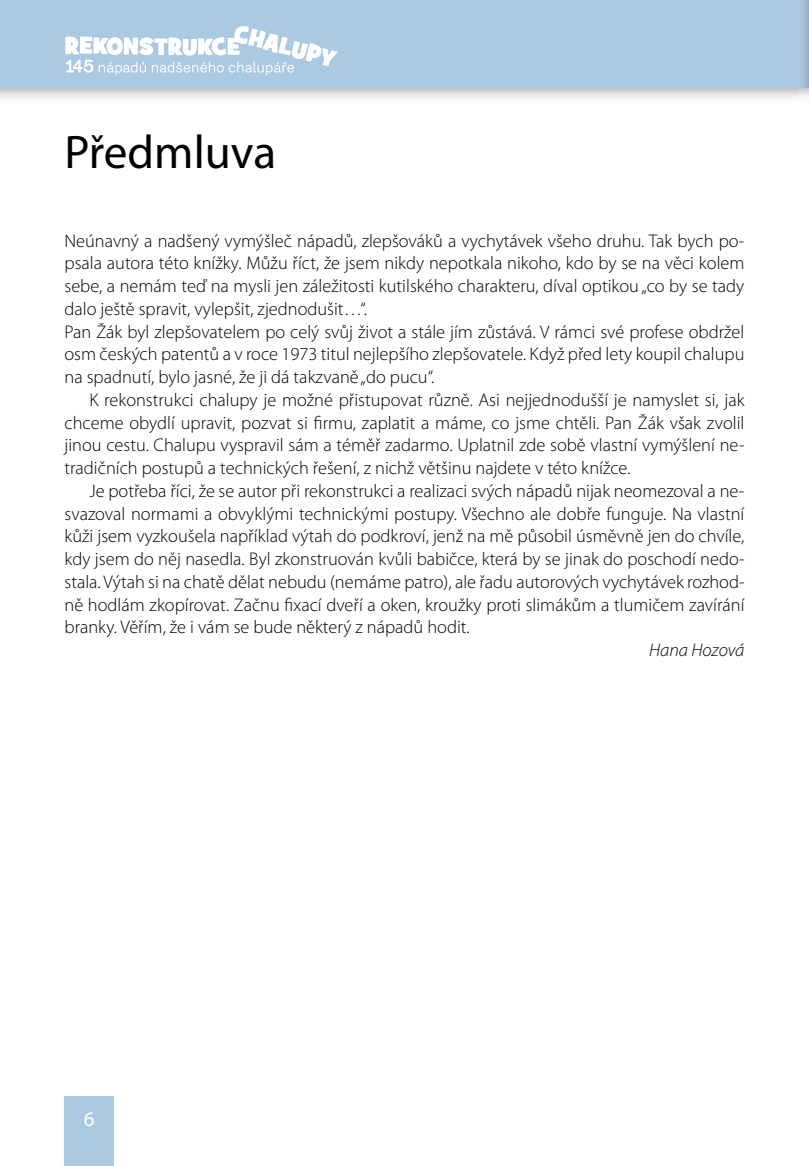
<style>
.page{position:relative;width:809px;height:1166px;background:#fff}
.page>*{position:absolute;margin:0;border:0;box-sizing:border-box;transform-origin:0 0}
.t1{font:47.25px "Myriad Pro";color:#000}
.t2{font:21px "Myriad Pro";color:#fff}
.t3{font:300 18.38px/22.8px "Myriad Pro";color:#000;text-align:justify}
.t4{font:italic 300 18.38px "Myriad Pro";letter-spacing:-.005em;color:#000}
</style>
<div class="page">
<div style="left:64px;top:1096px;width:50px;height:70px;background:#acc9e2"></div>
<div style="left:0;top:0;width:809px;height:87px;background:#acc9e2"></div>
<hr style="left:808px;top:0;width:1px;height:87px;background:#acc9e2">
<svg style="left:65px;top:26px;width:272px;height:49px"></svg>
<h1 class="t1" style="left:64px;top:123px;width:213px">Předmluva</h1>
<p class="t3" style="left:64px;top:229px;width:681px;text-align:left">Neúnavný a nadšený vymýšleč nápadů, zlepšováků a vychytávek všeho druhu. Tak bych po&shy;psala autora této knížky. Můžu říct, že jsem nikdy nepotkala nikoho, kdo by se na věci kolem sebe, a nemám teď na mysli jen záležitosti kutilského charakteru, díval optikou „co by se tady dalo ještě spravit, vylepšit, zjednodušit…“.<br>Pan Žák byl zlepšovatelem po celý svůj život a stále jím zůstává. V rámci své profese obdržel osm českých patentů a v roce 1973 titul nejlepšího zlepšovatele. Když před lety koupil chalupu na spadnutí, bylo jasné, že ji dá takzvaně „do pucu“.</p>
<p class="t3" style="left:64px;top:388px;width:681px;text-indent:25px">K rekonstrukci chalupy je možné přistupovat různě. Asi nejjednodušší je namyslet si, jak chceme obydlí upravit, pozvat si rmu, zaplatit a máme, co jsme chtěli. Pan Žák však zvolil jinou cestu. Chalupu vyspravil sám a téměř zadarmo. Uplatnil zde sobě vlastní vymýšlení ne&shy;tradičních postupů a technických řešení, z nichž většinu najdete v této knížce.</p>
<p class="t3" style="left:64px;top:479px;width:681px;text-indent:25px">Je potřeba říci, že se autor při rekonstrukci a realizaci svých nápadů nijak neomezoval a ne&shy;svazoval normami a obvyklými technickými postupy. Všechno ale dobře funguje. Na vlastní kůži jsem vyzkoušela například výtah do podkroví, jenž na mě působil úsměvně jen do chvíle, kdy jsem do něj nasedla. Byl zkonstruován kvůli babičce, která by se jinak do poschodí nedo&shy;stala. Výtah si na chatě dělat nebudu (nemáme patro), ale řadu autorových vychytávek rozhod&shy;ně hodlám zkopírovat. Začnu xací dveří a oken, kroužky proti slimákům a tlumičem zavírání branky. Věřím, že i vám se bude některý z nápadů hodit.</p>
<p class="t4" style="left:649px;top:639px;width:97px">Hana Hozová</p>
<p class="t2" style="left:84px;top:1106px;width:12px">6</p>
</div>
